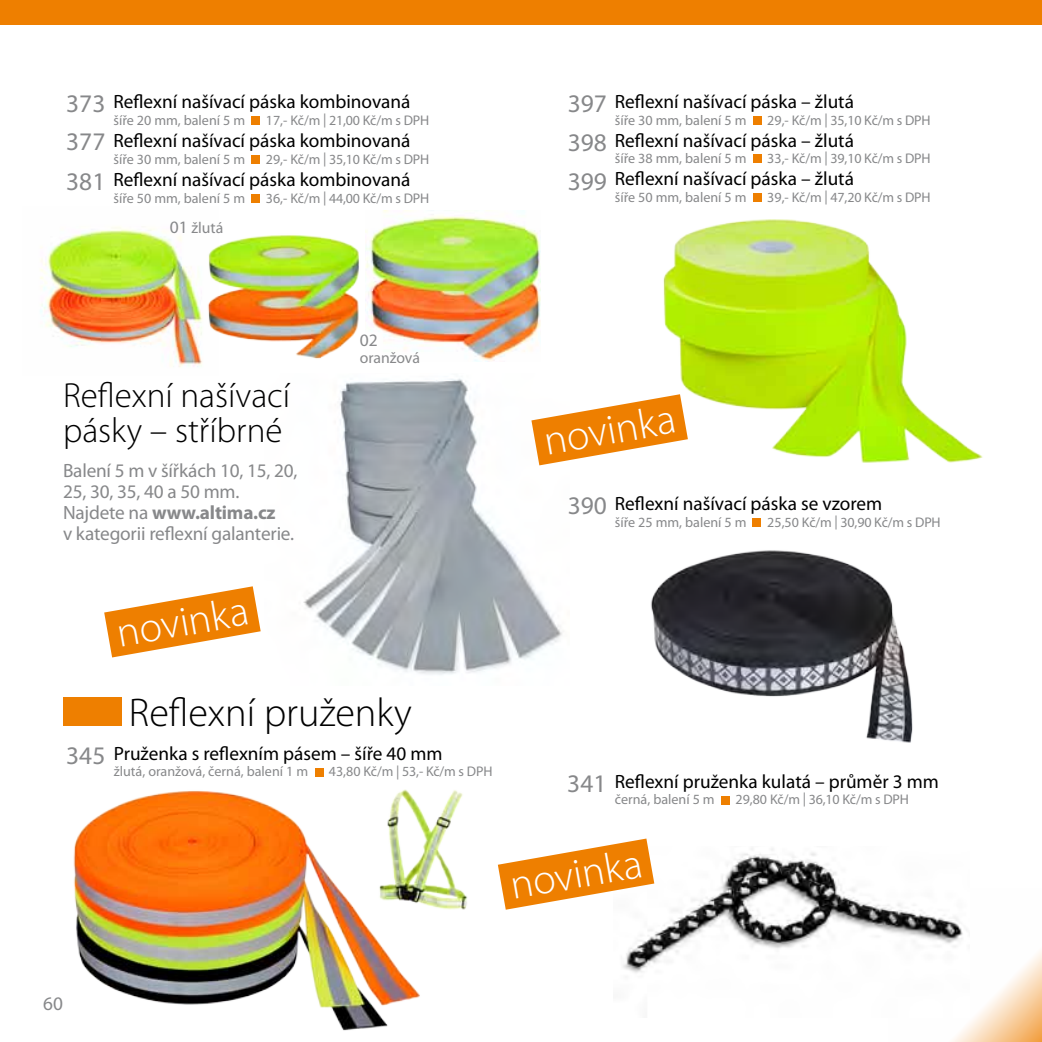
<style>
.page{position:relative;width:1042px;height:1042px;background:#fff}
.page>*{position:absolute;margin:0;border:0;box-sizing:border-box;transform-origin:0 0}
.t1{font:300 42px "Myriad Pro";color:#fff}
.t2{font:300 40.25px "Myriad Pro";color:#000}
.t3{font:300 35px/35px "Myriad Pro";color:#000}
.t4{font:25.38px/38.9px "Myriad Pro";color:#87888a;text-align:justify}
.t5{font:19.25px "Myriad Pro";color:#000}
.t6{font:19.25px/21px "Myriad Pro";letter-spacing:-.01em;color:#87888a}
.t7{font:17.5px "Myriad Pro";color:#87888a}
.t8{font:15.75px "Myriad Pro";color:#87888a}
.t9{font:14.17px "Myriad Pro";color:#87888a}
.t10{font:14px "Myriad Pro";letter-spacing:-.01em;color:#87888a}
.s1{font-size:17.5px}
.s2{font-weight:700}
</style>
<div class="page">
<img style="left:40px;top:226px;width:152px;height:141px">
<img style="left:192px;top:230px;width:174px;height:137px">
<img style="left:366px;top:210px;width:175px;height:151px">
<img style="left:303px;top:378px;width:261px;height:297px">
<svg style="left:952px;top:950px;width:90px;height:92px"></svg>
<div style="left:63px;top:697px;width:59px;height:29px;background:#ee7f00"></div>
<div style="left:252px;top:116px;width:8px;height:9px;background:#ee7f00"></div>
<div style="left:252px;top:155px;width:8px;height:9px;background:#ee7f00"></div>
<div style="left:252px;top:194px;width:8px;height:8px;background:#ee7f00"></div>
<div style="left:752px;top:518px;width:9px;height:8px;background:#ee7f00"></div>
<div style="left:753px;top:116px;width:8px;height:8px;background:#ee7f00"></div>
<div style="left:753px;top:155px;width:8px;height:8px;background:#ee7f00"></div>
<div style="left:753px;top:194px;width:8px;height:8px;background:#ee7f00"></div>
<div style="left:315px;top:768px;width:9px;height:8px;background:#ee7f00"></div>
<div style="left:721px;top:796px;width:8px;height:9px;background:#ee7f00"></div>
<div style="left:0;top:0;width:1042px;height:25px;background:#ee7f00"></div>
<img style="left:651px;top:550px;width:262px;height:193px">
<img style="left:663px;top:219px;width:320px;height:244px">
<img style="left:623px;top:848px;width:347px;height:169px">
<svg style="left:104px;top:586px;width:157px;height:71px"></svg>
<svg style="left:531px;top:394px;width:157px;height:71px"></svg>
<svg style="left:498px;top:838px;width:156px;height:71px"></svg>
<img style="left:73px;top:790px;width:347px;height:241px">
<img style="left:368px;top:789px;width:100px;height:129px">
<p class="t5" style="left:113px;top:91px;width:298px">Reflexní našívací páska kombinovaná</p>
<p class="t9" style="left:113px;top:112px;width:133px">šíře 20 mm, balení 5 m</p>
<p class="t10" style="left:266px;top:113px;width:165px">17,- Kč/m | 21,00 Kč/m s DPH</p>
<p class="t5" style="left:113px;top:130px;width:298px">Reflexní našívací páska kombinovaná</p>
<p class="t9" style="left:113px;top:151px;width:133px">šíře 30 mm, balení 5 m</p>
<p class="t10" style="left:266px;top:152px;width:165px">29,- Kč/m | 35,10 Kč/m s DPH</p>
<p class="t5" style="left:113px;top:169px;width:298px">Reflexní našívací páska kombinovaná</p>
<p class="t9" style="left:113px;top:190px;width:133px">šíře 50 mm, balení 5 m</p>
<p class="t10" style="left:266px;top:190px;width:165px">36,- Kč/m | 44,00 Kč/m s DPH</p>
<h3 class="t4" style="left:66px;top:84px;width:41px">373<br>377<br>381</h3>
<h3 class="t4" style="left:568px;top:85px;width:41px">397<br>398<br>399</h3>
<p class="t8" style="left:170px;top:219px;width:55px"><span class="s1">01</span> žlutá</p>
<p class="t5" style="left:615px;top:91px;width:241px">Reflexní našívací páska – žlutá</p>
<p class="t9" style="left:615px;top:112px;width:133px">šíře 30 mm, balení 5 m</p>
<p class="t10" style="left:767px;top:112px;width:165px">29,- Kč/m | 35,10 Kč/m s DPH</p>
<p class="t5" style="left:615px;top:130px;width:241px">Reflexní našívací páska – žlutá</p>
<p class="t9" style="left:615px;top:151px;width:133px">šíře 38 mm, balení 5 m</p>
<p class="t10" style="left:767px;top:151px;width:165px">33,- Kč/m | 39,10 Kč/m s DPH</p>
<p class="t5" style="left:615px;top:168px;width:241px">Reflexní našívací páska – žlutá</p>
<p class="t9" style="left:615px;top:190px;width:133px">šíře 50 mm, balení 5 m</p>
<p class="t10" style="left:767px;top:190px;width:165px">39,- Kč/m | 47,20 Kč/m s DPH</p>
<p class="t7" style="left:360px;top:330px;width:19px">02</p>
<p class="t8" style="left:360px;top:349px;width:62px">oranžová</p>
<h3 class="t3" style="left:63px;top:379px;width:229px">Reflexní našívací pásky – stříbrné</h3>
<p class="t6" style="left:63px;top:461px;width:236px">Balení 5 m v šířkách 10, 15, 20,<br>25, 30, 35, 40 a 50 mm.<br>Najdete na <span class="s2">www.altima.cz<br></span>v kategorii reflexní galanterie.</p>
<h1 class="t1" style="left:540px;top:418px;width:134px;rotate:-10deg">novinka</h1>
<h3 class="t4" style="left:568px;top:486px;width:41px">390</h3>
<p class="t5" style="left:615px;top:493px;width:269px">Reflexní našívací páska se vzorem</p>
<p class="t9" style="left:615px;top:514px;width:133px">šíře 25 mm, balení 5 m</p>
<p class="t10" style="left:767px;top:514px;width:175px">25,50 Kč/m | 30,90 Kč/m s DPH</p>
<h1 class="t1" style="left:113px;top:610px;width:134px;rotate:-10deg">novinka</h1>
<h3 class="t4" style="left:66px;top:736px;width:41px">345</h3>
<h2 class="t2" style="left:129px;top:690px;width:285px">Reflexní pruženky</h2>
<p class="t5" style="left:114px;top:742px;width:330px">Pruženka s reflexním pásem – šíře 40 mm</p>
<p class="t9" style="left:114px;top:764px;width:196px">žlutá, oranžová, černá, balení 1 m</p>
<p class="t10" style="left:329px;top:764px;width:165px">43,80 Kč/m | 53,- Kč/m s DPH</p>
<h3 class="t4" style="left:567px;top:764px;width:41px">341</h3>
<p class="t5" style="left:615px;top:770px;width:325px">Reflexní pruženka kulatá – průměr 3 mm</p>
<p class="t9" style="left:615px;top:792px;width:101px">černá, balení 5 m</p>
<p class="t10" style="left:735px;top:792px;width:175px">29,80 Kč/m | 36,10 Kč/m s DPH</p>
<h1 class="t1" style="left:507px;top:863px;width:134px;rotate:-10deg">novinka</h1>
<p class="t6" style="left:43px;top:993px;width:21px">60</p>
</div>
